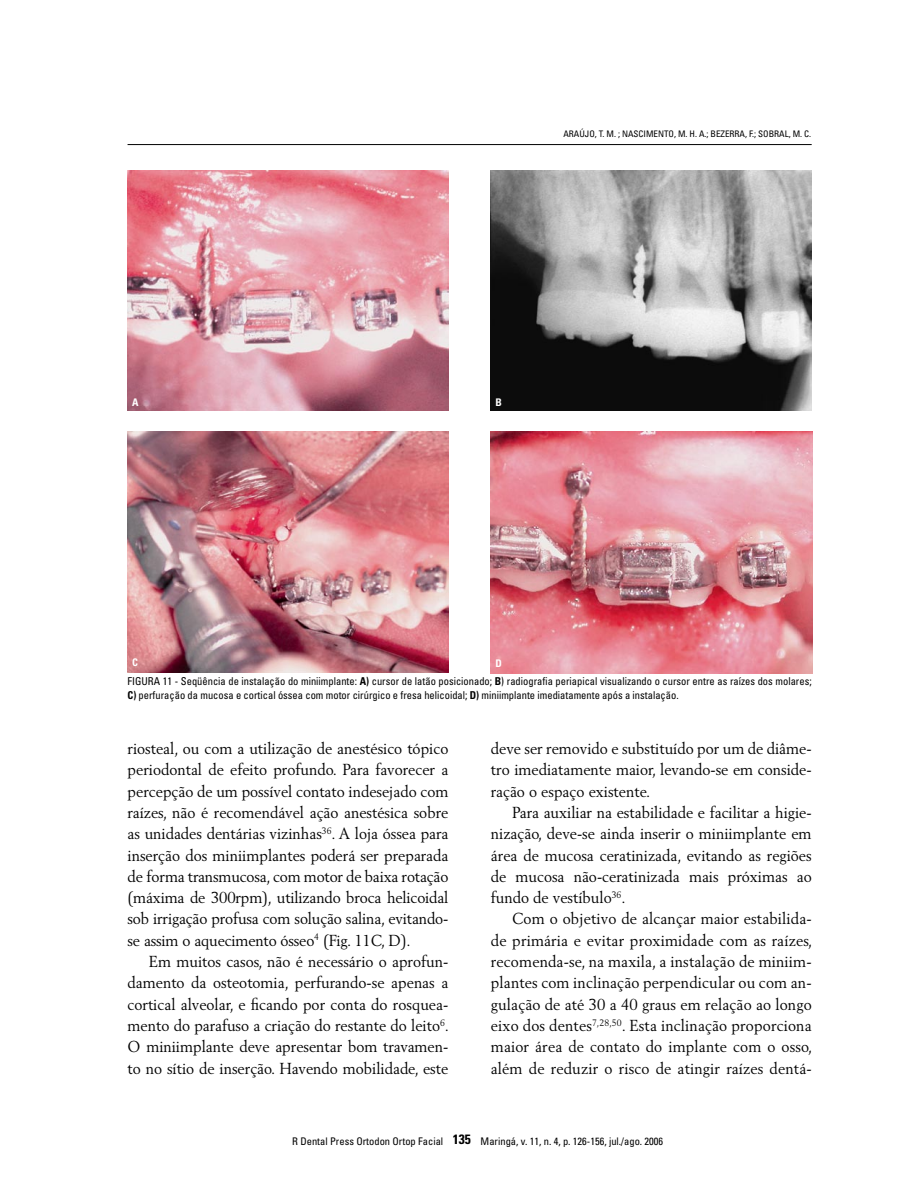
<style>
.page{position:relative;width:918px;height:1188px;background:#fff}
.page>*{position:absolute;margin:0;border:0;box-sizing:border-box;transform-origin:0 0}
.t1{font:15.75px/21.3px "Berling";color:#000;text-align:justify;scale:.95 1}
.t2{font:condensed 10.8px/14px "Univers";color:#000}
.t3{font:condensed 10.5px "Univers";color:#000}
.t4{font:700 condensed 10.5px "Univers";color:#fff}
.t5{font:condensed 9px "Univers";color:#000}
.s1{font-weight:700}
.s2{font-weight:700;font-size:13.5px}
</style>
<div class="page">
<hr style="left:128px;top:144px;width:684px;height:1px;background:#000">
<img style="left:128px;top:170px;width:320px;height:241px">
<img style="left:491px;top:170px;width:321px;height:241px">
<img style="left:128px;top:432px;width:320px;height:241px">
<img style="left:491px;top:432px;width:321px;height:241px">
<p class="t5" style="left:563px;top:128px;width:201px">Araújo, t. M. ; Nascim ento, m . H. A.; Bezerra, f.; Sobra</p>
<p class="t5" style="left:785px;top:128px;width:28px">l, m . c.</p>
<p class="t4" style="left:132px;top:396px;width:8px">A</p>
<p class="t4" style="left:495px;top:396px;width:8px">B</p>
<p class="t4" style="left:132px;top:656px;width:7px">C</p>
<p class="t4" style="left:495px;top:657px;width:8px">D</p>
<p class="t2" style="left:128px;top:674px;width:686px">FI GURA 11 - Seqüência de instalação do miniimplante: <span class="s1">A)</span> cursor de latão posicionado; <span class="s1">B</span>) radiografia periapical visualizando o cursor entre as raízes dos molares;<br><span class="s1">C)</span> perfuração da mucosa e cortical óssea com motor cirúrgico e fresa helicoidal; <span class="s1">D)</span> miniimplante imediatamente após a instalação.</p>
<p class="t1" style="left:128px;top:738px;width:339px">riosteal, ou com a utilização de anestésico tópico periodontal de efeito profundo. Para favorecer a percepção de um possível contato indesejado com raízes, não é recomendável ação anestésica sobre as unidades dentárias vizinhas<sup>36</sup>. A loja óssea para inserção dos miniimplantes poderá ser preparada de forma transmucosa, com motor de baixa rotação (máxima de 300rpm), utilizando broca helicoidal sob irrigação profusa com solução salina, evitando&shy;se assim o aquecimento ósseo<sup>4</sup> (Fig. 11C, D).</p>
<p class="t1" style="left:128px;top:951px;width:340px;text-indent:21px">Em muitos casos, não é necessário o aprofun&shy;damento da osteotomia, perfurando-se apenas a cortical alveolar, e ficando por conta do rosquea&shy;mento do parafuso a criação do restante do leito<sup>6</sup>.<br>O miniimplante deve apresentar bom travamen&shy;to no sítio de inserção. Havendo mobilidade, este</p>
<p class="t1" style="left:491px;top:738px;width:339px">deve ser removido e substituído por um de diâme&shy;tro imediatamente maior, levando-se em conside&shy;ração o espaço existente.</p>
<p class="t1" style="left:491px;top:802px;width:339px;text-indent:21px">Para auxiliar na estabilidade e facilitar a higie&shy;nização, deve-se ainda inserir o miniimplante em área de mucosa ceratinizada, evitando as regiões de mucosa não-ceratinizada mais próximas ao fundo de vestíbulo<sup>36</sup>.</p>
<p class="t1" style="left:491px;top:908px;width:340px;text-indent:21px">Com o objetivo de alcançar maior estabilida&shy;de primária e evitar proximidade com as raízes, recomenda-se, na maxila, a instalação de miniim&shy;plantes com inclinação perpendicular ou com an&shy;gulação de até 30 a 40 graus em relação ao longo eixo dos dentes<sup>7,28,50</sup>. Esta inclinação proporciona maior área de contato do implante com o osso, além de reduzir o risco de atingir raízes dentá-</p>
<p class="t3" style="left:292px;top:1134px;width:373px">R Dental Press Ortodon Ortop Facial <span class="s2">135</span> Maringá, v. 11, n. 4, p. 126-156, jul./ago. 2006</p>
</div>
